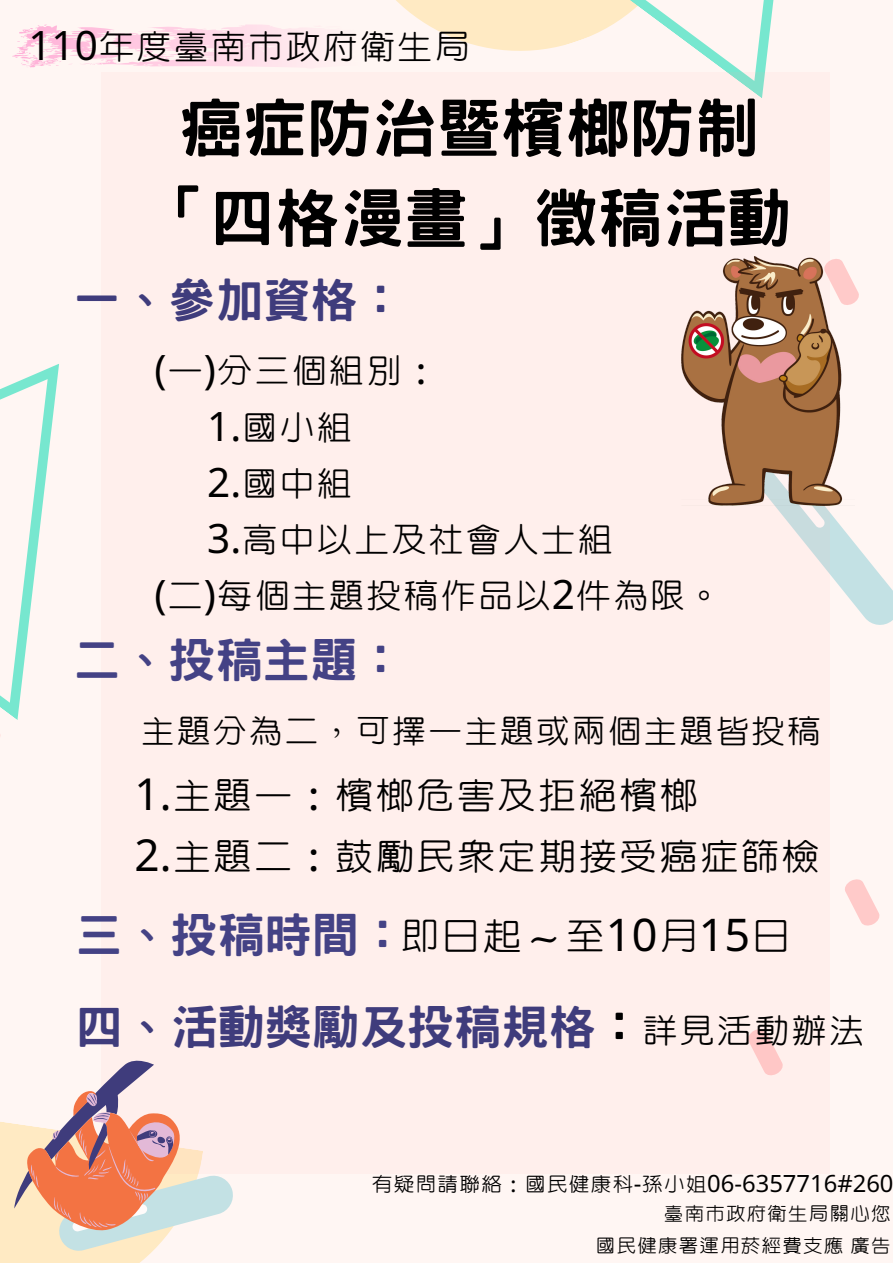
<style>
.page{position:relative;width:893px;height:1263px;background:#fff6f3}
.page>*{position:absolute;margin:0;border:0;box-sizing:border-box;transform-origin:0 0}
.t1{font:800 64.5px "Han Wang Hei";color:#000}
.t2{font:800 47.25px "Han Wang Hei";color:#3f3c7c}
.t3{font:800 47.25px "Han Wang Hei";color:#444285}
.t4{font:45px "cw Te X Yen";color:#000}
.t5{font:44.1px "cw Te X Yen";color:#000}
.t6{font:40.5px "cw Te X Yen";color:#000}
.t7{font:39px "cw Te X Yen";color:#000}
.t8{font:23.77px "cw Te X Yen";color:#000}
.t9{font:22.5px "cw Te X Yen";color:#000}
.s1{font-family:"Noto Sans"}
.s2{color:#000}
</style>
<div class="page">
<svg style="left:0;top:364px;width:59px;height:356px"></svg>
<svg style="left:0;top:696px;width:3px;height:40px"></svg>
<svg style="left:845px;top:879px;width:35px;height:47px"></svg>
<svg style="left:830px;top:513px;width:63px;height:112px"></svg>
<svg style="left:854px;top:285px;width:5px;height:18px"></svg>
<div style="left:101px;top:73px;width:729px;height:1101px;background:#ffefec"></div>
<svg style="left:12px;top:0;width:762px;height:98px"></svg>
<img style="left:681px;top:256px;width:173px;height:250px">
<svg style="left:0;top:1060px;width:233px;height:203px"></svg>
<p class="t6" style="left:28px;top:29px;width:444px"><span class="s1">110</span>年度臺南市政府衛生局</p>
<p class="t1" style="left:178px;top:95px;width:582px">癌症防治暨檳榔防制</p>
<p class="t1" style="left:146px;top:185px;width:647px">「四格漫畫」徵稿活動</p>
<p class="t2" style="left:74px;top:277px;width:332px">一、參加資格：</p>
<p class="t6" style="left:154px;top:352px;width:287px"><span class="s1">(</span>一<span class="s1">)</span>分三個組別：</p>
<p class="t6" style="left:207px;top:409px;width:147px"><span class="s1">1.</span>國小組</p>
<p class="t6" style="left:207px;top:465px;width:147px"><span class="s1">2.</span>國中組</p>
<p class="t6" style="left:207px;top:521px;width:408px"><span class="s1">3.</span>高中以上及社會人士組</p>
<p class="t6" style="left:154px;top:577px;width:571px"><span class="s1">(</span>二<span class="s1">)</span>每個主題投稿作品以<span class="s1">2</span>件為限。</p>
<p class="t3" style="left:74px;top:636px;width:332px">二、投稿主題：</p>
<p class="t7" style="left:140px;top:713px;width:683px">主題分為二，可擇一主題或兩個主題皆投稿</p>
<p class="t5" style="left:135px;top:775px;width:566px"><span class="s1">1.</span>主題一：檳榔危害及拒絕檳榔</p>
<p class="t5" style="left:135px;top:836px;width:687px"><span class="s1">2.</span>主題二：鼓勵民眾定期接受癌症篩檢</p>
<p class="t3" style="left:76px;top:911px;width:332px">三、投稿時間：</p>
<p class="t4" style="left:399px;top:915px;width:394px">即日起～至<span class="s1">10</span>月<span class="s1">15</span>日</p>
<p class="t2" style="left:76px;top:1003px;width:569px">四、活動獎勵及投稿規格<span class="s2">：</span></p>
<p class="t6" style="left:641px;top:1011px;width:225px">詳見活動辦法</p>
<p class="t8" style="left:371px;top:1173px;width:524px">有疑問請聯絡：國民健康科<span class="s1">-</span>孫小姐<span class="s1">06-6357716#260</span></p>
<p class="t9" style="left:663px;top:1203px;width:229px">臺南市政府衛生局關心您</p>
<p class="t9" style="left:595px;top:1235px;width:297px">國民健康署運用菸經費支應廣告</p>
</div>
